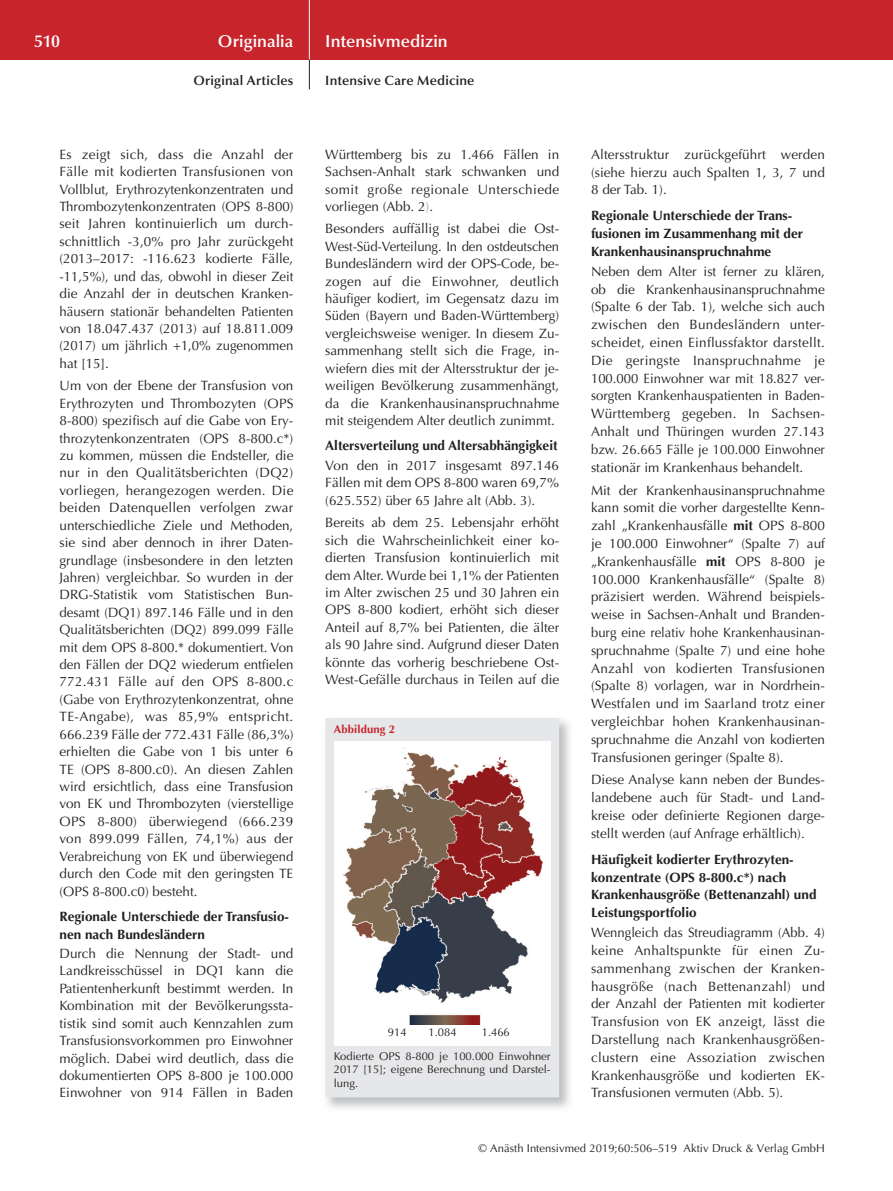
<style>
.page{position:relative;width:893px;height:1191px;background:#fff}
.page>*{position:absolute;margin:0;border:0;box-sizing:border-box;transform-origin:0 0}
.t1{font:600 17.25px "Optima";color:#fff}
.t2{font:13.5px/17.4px "Optima";color:#231f20;text-align:justify}
.t3{font:700 13.5px/17.9px "Optima";color:#231f20}
.t4{font:600 13.5px "Optima";letter-spacing:.015em;color:#231f20}
.t5{font:11.25px/23.4px "Optima";color:#231f20}
.t6{font:700 11.25px "Optima";letter-spacing:.015em;color:#c8242b}
.s1{color:#9d9fa2}
.s2{font-weight:700}
</style>
<div class="page">
<div style="left:0;top:0;width:893px;height:60px;background:#c8242b"></div>
<hr style="left:309px;top:0;width:1px;height:60px;background:#fff">
<svg style="left:309px;top:60px;width:1px;height:29px"></svg>
<div style="left:325px;top:718px;width:234px;height:379px;background:#e6e7e9"></div>
<div style="left:334px;top:741px;width:217px;height:304px;background:#fff"></div>
<img style="left:343px;top:748px;width:199px;height:276px">
<p class="t1" style="left:34px;top:31px;width:28px">510</p>
<p class="t1" style="left:218px;top:31px;width:77px">Originalia</p>
<p class="t1" style="left:325px;top:31px;width:124px">Intensivmedizin</p>
<p class="t4" style="left:194px;top:73px;width:101px">Original Articles</p>
<p class="t4" style="left:325px;top:73px;width:151px">Intensive Care Medicine</p>
<p class="t2" style="left:60px;top:146px;width:235px">Es zeigt sich, dass die Anzahl der Fälle mit kodierten Transfusionen von Vollblut, Erythrozytenkonzentraten und Thrombozytenkonzentraten (OPS 8-800) seit Jahren kontinuierlich um durch&shy;schnittlich -3,0% pro Jahr zurückgeht (2013–2017: -116.623 kodierte Fälle, -11,5%), und das, obwohl in dieser Zeit die Anzahl der in deutschen Kranken&shy;häusern stationär behandelten Patienten von 18.047.437 (2013) auf 18.811.009 (2017) um jährlich +1,0% zugenommen hat [15].</p>
<p class="t2" style="left:60px;top:377px;width:235px">Um von der Ebene der Transfusion von Erythrozyten und Thrombozyten (OPS 8-800) spezifisch auf die Gabe von Ery&shy;throzytenkonzentraten (OPS 8-800.c*) zu kommen, müssen die Endsteller, die nur in den Qualitätsberichten (DQ2) vorliegen, herangezogen werden. Die beiden Datenquellen verfolgen zwar unterschiedliche Ziele und Methoden, sie sind aber dennoch in ihrer Daten&shy;grundlage (insbesondere in den letzten Jahren) vergleichbar. So wurden in der DRG-Statistik vom Statistischen Bun&shy;desamt (DQ1) 897.146 Fälle und in den Qualitätsberichten (DQ2) 899.099 Fälle mit dem OPS 8-800.* dokumentiert. Von den Fällen der DQ2 wiederum entfielen 772.431 Fälle auf den OPS 8-800.c (Gabe von Erythrozytenkonzentrat, ohne TE-Angabe), was 85,9% entspricht.<br>666.239 Fälle der 772.431 Fälle (86,3%) erhielten die Gabe von 1 bis unter 6<br>TE (OPS 8-800.c0). An diesen Zahlen wird ersichtlich, dass eine Transfusion von EK und Thrombozyten (vierstellige OPS 8-800) überwiegend (666.239 von 899.099 Fällen, 74,1%) aus der Verabreichung von EK und überwiegend durch den Code mit den geringsten TE (OPS 8-800.c0) besteht.</p>
<p class="t3" style="left:60px;top:908px;width:231px;line-height:17.4px">Regionale Unterschiede der Transfusio&shy;nen nach Bundesländern</p>
<p class="t2" style="left:60px;top:945px;width:235px">Durch die Nennung der Stadt- und Landkreisschüssel in DQ1 kann die Patientenherkunft bestimmt werden. In Kombination mit der Bevölkerungssta&shy;tistik sind somit auch Kennzahlen zum Transfusionsvorkommen pro Einwohner möglich. Dabei wird deutlich, dass die dokumentierten OPS 8-800 je 100.000<br>Einwohner von 914 Fällen in Baden</p>
<p class="t2" style="left:325px;top:146px;width:235px">Württemberg bis zu 1.466 Fällen in Sachsen-Anhalt stark schwanken und somit große regionale Unterschiede vorliegen (Abb. 2<span class="s1">)</span>.</p>
<p class="t2" style="left:325px;top:220px;width:235px">Besonders auffällig ist dabei die Ost-West-Süd-Verteilung. In den ostdeutschen Bundesländern wird der OPS-Code, be&shy;zogen auf die Einwohner, deutlich häufiger kodiert, im Gegensatz dazu im Süden (Bayern und Baden-Württemberg) vergleichsweise weniger. In diesem Zu - sammenhang stellt sich die Frage, in&shy;wiefern dies mit der Altersstruktur der je&shy;weiligen Bevölkerung zusammenhängt, da die Krankenhausinanspruchnahme mit steigendem Alter deutlich zunimmt.</p>
<p class="t3" style="left:325px;top:437px;width:234px">Altersverteilung und Altersabhängigkeit</p>
<p class="t2" style="left:325px;top:457px;width:235px">Von den in 2017 insgesamt 897.146<br>Fällen mit dem OPS 8-800 waren 69,7% (625.552) über 65 Jahre alt (Abb. 3).</p>
<p class="t2" style="left:325px;top:514px;width:235px">Bereits ab dem 25. Lebensjahr erhöht sich die Wahrscheinlichkeit einer ko&shy;dierten Transfusion kontinuierlich mit dem Alter. Wurde bei 1,1% der Patienten im Alter zwischen 25 und 30 Jahren ein OPS 8-800 kodiert, erhöht sich dieser Anteil auf 8,7% bei Patienten, die älter als 90 Jahre sind. Aufgrund dieser Daten könnte das vorherig beschriebene Ost-West-Gefälle durchaus in Teilen auf die</p>
<p class="t6" style="left:334px;top:722px;width:63px">Abbildung 2</p>
<p class="t5" style="left:334px;top:1021px;width:218px;text-indent:148px">1.466<br>Kodierte OPS 8-800 je 100.000 Einwohner</p>
<p class="t5" style="left:334px;top:1062px;width:218px;line-height:13.5px">2017 [15]; eigene Berechnung und Darstel&shy;lung.</p>
<p class="t5" style="left:388px;top:1021px;width:20px">914</p>
<p class="t5" style="left:429px;top:1021px;width:30px">1.084</p>
<p class="t2" style="left:591px;top:145px;width:235px;line-height:17.9px">Altersstruktur zurückgeführt werden (siehe hierzu auch Spalten 1, 3, 7 und 8 der Tab. 1).</p>
<p class="t3" style="left:591px;top:207px;width:214px">Regionale Unterschiede der Trans&shy;fusionen im Zusammenhang mit der<br>Krankenhausinanspruchnahme</p>
<p class="t2" style="left:591px;top:262px;width:235px;line-height:17.9px">Neben dem Alter ist ferner zu klären, ob die Krankenhausinanspruchnahme (Spalte 6 der Tab. 1), welche sich auch zwischen den Bundesländern unter&shy;scheidet, einen Einflussfaktor darstellt.<br>Die geringste Inanspruchnahme je 100.000 Einwohner war mit 18.827 ver&shy;sorgten Krankenhauspatienten in Baden-Württemberg gegeben. In Sachsen-Anhalt und Thüringen wurden 27.143 bzw. 26.665 Fälle je 100.000 Einwohner stationär im Krankenhaus behandelt.</p>
<p class="t2" style="left:591px;top:481px;width:235px;line-height:17.9px">Mit der Krankenhausinanspruchnahme kann somit die vorher dargestellte Kenn - zahl „Krankenhausfälle <span class="s2">mit</span> OPS 8-800 je 100.000 Einwohner“ (Spalte 7) auf „Krankenhausfälle <span class="s2">mit</span> OPS 8-800 je 100.000 Krankenhausfälle“ (Spalte 8) präzisiert werden. Während beispiels&shy;weise in Sachsen-Anhalt und Branden&shy;burg eine relativ hohe Krankenhausinan&shy;spruchnahme (Spalte 7) und eine hohe Anzahl von kodierten Transfusionen (Spalte 8) vorlagen, war in Nordrhein-Westfalen und im Saarland trotz einer vergleichbar hohen Krankenhausinan&shy;spruchnahme die Anzahl von kodierten Transfusionen geringer (Spalte 8).</p>
<p class="t2" style="left:591px;top:771px;width:235px;line-height:17.9px">Diese Analyse kann neben der Bundes&shy;landebene auch für Stadt- und Land - kreise oder definierte Regionen darge&shy;stellt werden (auf Anfrage erhältlich).</p>
<p class="t3" style="left:591px;top:850px;width:227px">Häufigkeit kodierter Erythrozyten&shy;konzentrate (OPS 8-800.c*) nach<br>Krankenhausgröße (Bettenanzahl) und<br>Leistungsportfolio</p>
<p class="t2" style="left:591px;top:924px;width:235px;line-height:17.9px">Wenngleich das Streudiagramm (Abb. 4) keine Anhaltspunkte für einen Zu&shy;sammenhang zwischen der Kranken&shy;hausgröße (nach Bettenanzahl) und der Anzahl der Patienten mit kodierter Transfusion von EK anzeigt, lässt die Darstellung nach Krankenhausgrößen&shy;clustern eine Assoziation zwischen Krankenhausgröße und kodierten EK-Transfusionen vermuten (Abb. 5).</p>
<p class="t5" style="left:478px;top:1137px;width:348px">© Anästh Intensivmed 2019;60:506–519 Aktiv Druck &amp; Verlag GmbH</p>
</div>
